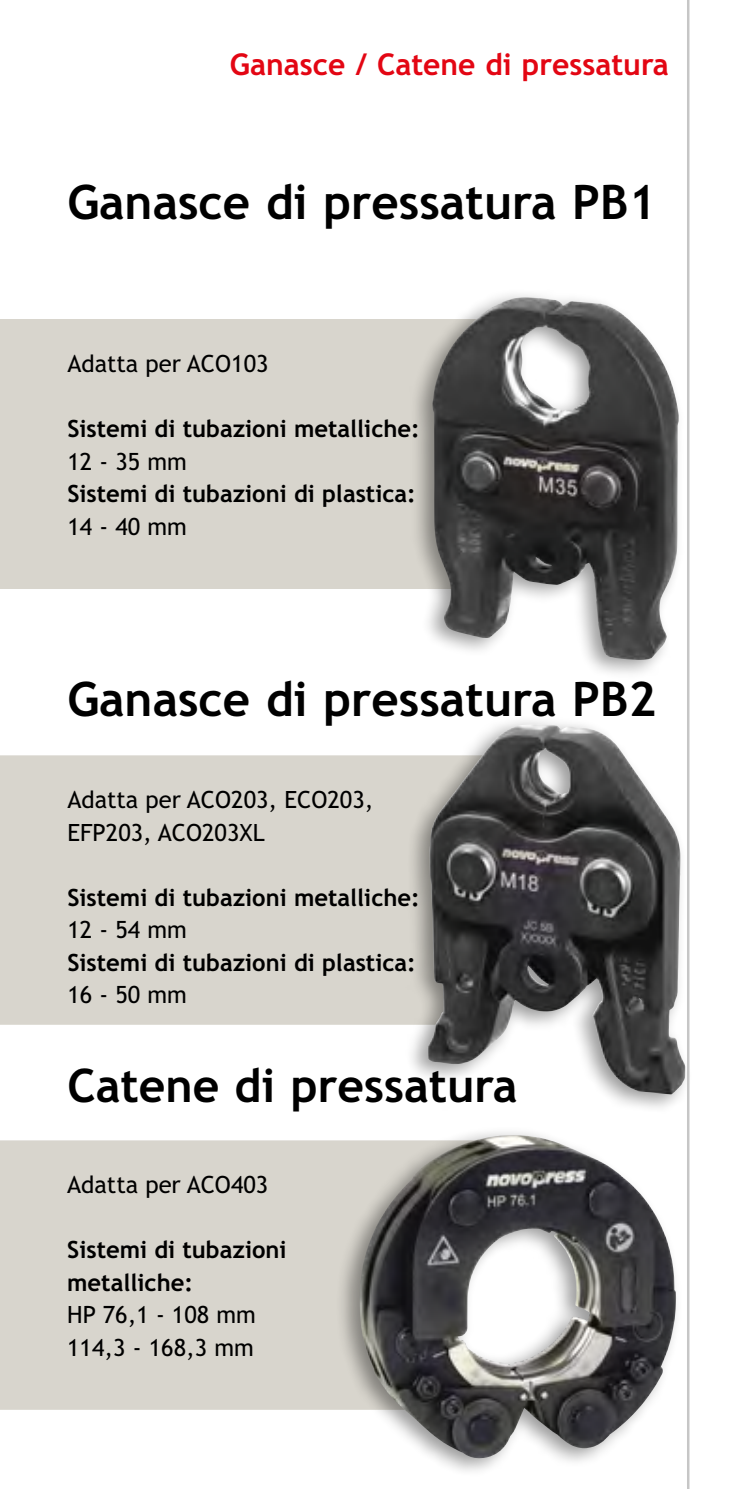
<style>
.page{position:relative;width:745px;height:1489px;background:#fff}
.page>*{position:absolute;margin:0;border:0;box-sizing:border-box;transform-origin:0 0}
.t1{font:700 47.5px "Trebuchet";color:#000}
.t2{font:700 46.25px "Trebuchet";color:#000}
.t3{font:700 30px "Trebuchet";color:#e30613}
.Text_NP{font:700 23.75px/32.5px "Trebuchet";color:#000}
.Text_NP-2{font:23.75px/32.5px "Trebuchet";color:#000}
.s1{font-weight:400}
</style>
<div class="page">
<div style="left:0;top:319px;width:497px;height:269px;background:#d8d5cd"></div>
<div style="left:0;top:755px;width:403px;height:269px;background:#d8d5cd"></div>
<div style="left:408px;top:288px;width:276px;height:391px;background:#000;opacity:.4"></div>
<img style="left:432px;top:297px;width:246px;height:363px">
<div style="left:403px;top:713px;width:289px;height:401px;background:#000;opacity:.4"></div>
<img style="left:427px;top:724px;width:257px;height:370px">
<div style="left:0;top:1140px;width:334px;height:269px;background:#d8d5cd"></div>
<div style="left:334px;top:1126px;width:347px;height:353px;background:#000;opacity:.4"></div>
<img style="left:359px;top:1135px;width:316px;height:325px">
<hr style="left:686px;top:0;width:3px;height:1488px;background:#c6c6c6">
<p class="t3" style="left:230px;top:47px;width:440px">Ganasce / Catene di pressatura</p>
<p class="t1" style="left:67px;top:175px;width:590px">Ganasce di pressatura PB1</p>
<p class="Text_NP-2" style="left:67px;top:347px;width:202px">Adatta per ACO103</p>
<p class="Text_NP" style="left:67px;top:412px;width:354px">Sistemi di tubazioni metalliche:<br><span class="s1">12 - 35 mm<br></span>Sistemi di tubazioni di plastica:<br><span class="s1">14 - 40 mm</span></p>
<p class="t1" style="left:67px;top:671px;width:590px">Ganasce di pressatura PB2</p>
<p class="Text_NP-2" style="left:67px;top:783px;width:307px">Adatta per ACO203, ECO203,<br>EFP203, ACO203XL</p>
<p class="Text_NP" style="left:67px;top:881px;width:354px">Sistemi di tubazioni metalliche:<br><span class="s1">12 - 54 mm<br></span>Sistemi di tubazioni di plastica:<br><span class="s1">16 - 50 mm</span></p>
<p class="t2" style="left:67px;top:1058px;width:451px">Catene di pressatura</p>
<p class="Text_NP-2" style="left:67px;top:1168px;width:202px">Adatta per ACO403</p>
<p class="Text_NP" style="left:67px;top:1233px;width:221px">Sistemi di tubazioni metalliche:</p>
<p class="Text_NP-2" style="left:67px;top:1298px;width:190px">HP 76,1 - 108 mm</p>
<p class="Text_NP-2" style="left:67px;top:1330px;width:188px">114,3 - 168,3 mm</p>
</div>
